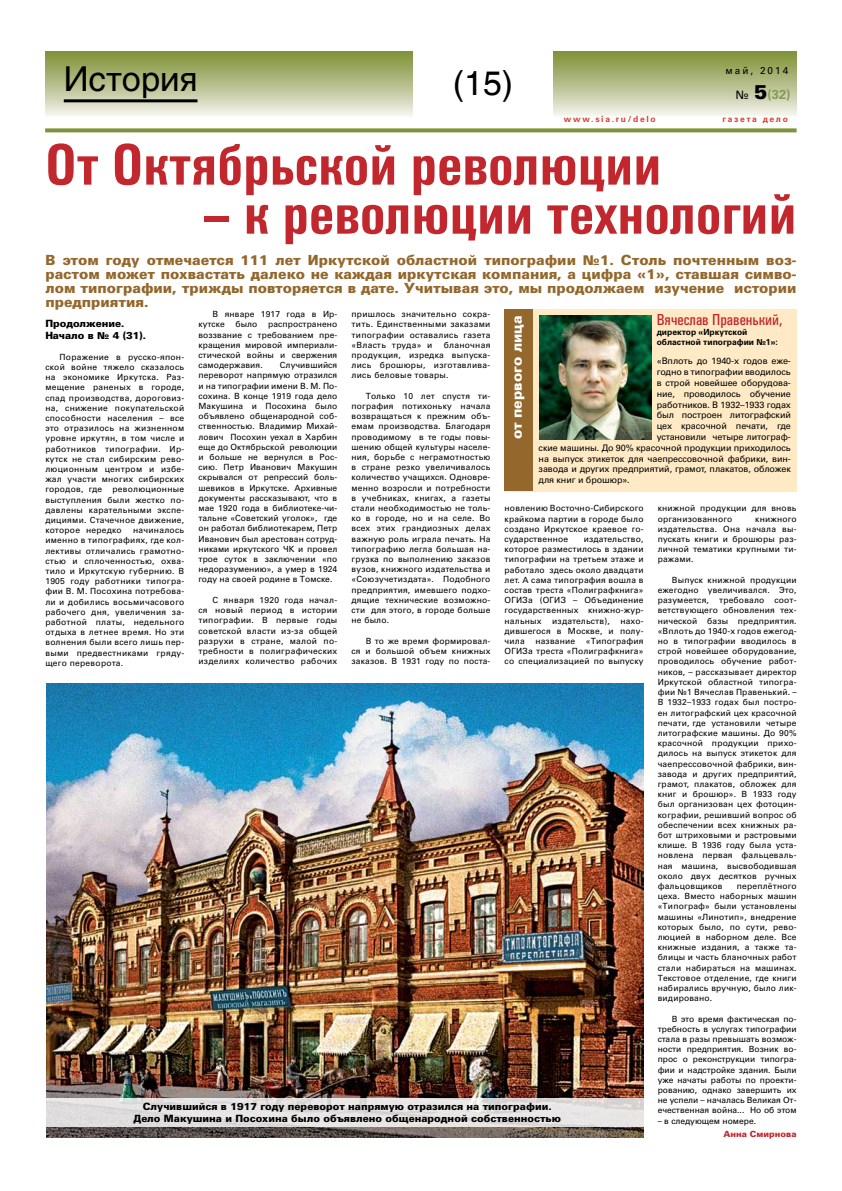
<style>
.page{position:relative;width:842px;height:1191px;background:#fff}
.page>*{position:absolute;margin:0;border:0;box-sizing:border-box;transform-origin:0 0}
.t1{font:700 59px "Univers Cond C";color:#c1272d}
.t2{font:34px "Helios";color:#000}
.t3{font:34px "AG Hlv Cyrillic Normal";color:#000}
.t4{font:16px "Univers Cond C";color:#c1272d}
.t5{font:14px/14px "Univers Black C";color:#94672c;text-align:justify}
.t6{font:14px "Univers Black C";color:#fff}
.t7{font:700 13px "Univers C";color:#829b53}
.t8{font:10px/12px "Univers Black C";color:#000;text-align:center}
.t9{font:10px "Univers C";letter-spacing:.2em;color:#000}
.t10{font:9px "Univers C";letter-spacing:-.01em;color:#000}
.t11{font:8.5px/10.2px "Univers C";letter-spacing:.02em;color:#000;text-align:justify}
.t12{font:700 8.5px/10.2px "Univers C";color:#000}
.t13{font:700 8.5px "Univers C";letter-spacing:.2em;color:#d34235}
.t14{font:8.5px "Univers C";color:#000}
.t15{font:8.5px "Univers Black C";color:#c1272d}
.s1{font-weight:400;font-size:12px;color:#000}
.s2{font-family:"Univers Black C";font-weight:400;font-size:20px;color:#000}
</style>
<div class="page">
<div style="left:45px;top:52px;width:367px;height:77px;background:linear-gradient(to bottom,#7d8e33,#fff)"></div>
<div style="left:554px;top:52px;width:242px;height:77px;background:linear-gradient(to bottom,#7d8e33,#fff)"></div>
<svg style="left:45px;top:128px;width:752px;height:4px;background:#8b9e4d"></svg>
<hr style="left:64px;top:99px;width:133px;height:3px;background:#000">
<img style="left:46px;top:683px;width:597px;height:454px">
<svg style="left:46px;top:1098px;width:597px;height:28px;background:#e3e1e0"></svg>
<div style="left:505px;top:309px;width:292px;height:182px;background:#ffeac5"></div>
<img style="left:539px;top:316px;width:112px;height:123px">
<div style="left:505px;top:310px;width:28px;height:181px;background:#94672c"></div>
<h2 class="t2" style="left:64px;top:59px;width:135px">История</h2>
<h2 class="t3" style="left:453px;top:64px;width:62px">(15)</h2>
<p class="t9" style="left:725px;top:65px;width:64px">май, 2014</p>
<h3 class="t7" style="left:736px;top:87px;width:56px"><span class="s1">№</span> <span class="s2">5</span>(32)</h3>
<p class="t13" style="left:564px;top:114px;width:93px">www.sia.ru/delo</p>
<p class="t13" style="left:722px;top:114px;width:67px">газета дело</p>
<h1 class="t1" style="left:45px;top:131px;width:618px">От Октябрьской революции</h1>
<h1 class="t1" style="left:202px;top:180px;width:596px">– к революции технологий</h1>
<p class="t5" style="left:45px;top:253px;width:753px">В этом году отмечается 111 лет Иркутской областной типографии №1. Столь почтенным воз&shy;растом может похвастать далеко не каждая иркутская компания, а цифра «1», ставшая симво&shy;лом типографии, трижды повторяется в дате. Учитывая это, мы продолжаем изучение истории предприятия.</p>
<p class="t8" style="left:45px;top:317px;width:102px;text-align:left">Продолжение.<br>Начало в № 4 (31).</p>
<p class="t11" style="left:198px;top:309px;width:140px;text-indent:14px">В январе 1917 года в Ир&shy;кутске было распространено воззвание с требованием пре&shy;кращения мировой империали&shy;стической войны и свержения самодержавия.</p>
<p class="t11" style="left:351px;top:309px;width:140px">пришлось значительно сокра&shy;тить. Единственными заказами типографии оставались газета «Власть труда» и</p>
<h3 class="t4" style="left:657px;top:310px;width:127px">Вячеслав Правенький,</h3>
<p class="t12" style="left:657px;top:327px;width:122px">директор «Иркутской областной типографии №1»:</p>
<p class="t10" style="left:657px;top:356px;width:136px">«Вплоть до 1940-х годов еже-</p>
<p class="t10" style="left:657px;top:367px;width:136px">годно в типографии вводилось</p>
<p class="t10" style="left:657px;top:377px;width:136px">в строй новейшее оборудова-</p>
<p class="t10" style="left:657px;top:388px;width:136px">ние, проводилось обучение</p>
<p class="t10" style="left:657px;top:399px;width:136px">работников. В 1932–1933 годах</p>
<p class="t10" style="left:657px;top:410px;width:136px">был построен литографский</p>
<p class="t10" style="left:657px;top:421px;width:136px">цех красочной печати, где</p>
<p class="t10" style="left:657px;top:431px;width:136px">установили четыре литограф-</p>
<p class="t10" style="left:539px;top:442px;width:254px">ские машины. До 90% красочной продукции приходилось</p>
<p class="t10" style="left:539px;top:453px;width:254px">на выпуск этикеток для чаепрессовочной фабрики, вин-</p>
<p class="t10" style="left:539px;top:464px;width:254px">завода и других предприятий, грамот, плакатов, обложек</p>
<p class="t10" style="left:539px;top:475px;width:93px">для книг и брошюр».</p>
<h3 class="t6" style="left:509px;top:439px;width:125px;rotate:-90deg">от первого лица</h3>
<p class="t11" style="left:351px;top:339px;width:140px;text-indent:92px">бланочная продукция, изредка выпуска&shy;лись брошюры, изготавлива&shy;лись беловые товары.</p>
<p class="t11" style="left:351px;top:390px;width:140px;text-indent:14px">Только 10 лет спустя ти&shy;пография потихоньку начала возвращаться к прежним объ&shy;емам производства. Благодаря проводимому в те годы повы&shy;шению общей культуры населе&shy;ния, борьбе с неграмотностью в стране резко увеличивалось количество учащихся. Одновре&shy;менно возросли и потребности в учебниках, книгах, а газеты стали необходимостью не толь&shy;ко в городе, но и на селе. Во всех этих грандиозных делах важную роль играла печать. На типографию легла большая на&shy;грузка по выполнению заказов вузов, книжного издательства и «Союзучетиздата». Подобного предприятия, имевшего подхо&shy;дящие технические возможно&shy;сти для этого, в городе больше не было.</p>
<p class="t11" style="left:351px;top:635px;width:140px;text-indent:14px">В то же время формировал&shy;ся и большой объем книжных заказов. В 1931 году по поста-</p>
<p class="t11" style="left:45px;top:351px;width:140px;text-indent:14px">Поражение в русско-япон&shy;ской войне тяжело сказалось на экономике Иркутска. Раз&shy;мещение раненых в городе, спад производства, дороговиз&shy;на, снижение покупательской способности населения – все это отразилось на жизненном уровне иркутян, в том числе и работников типографии. Ир&shy;кутск не стал сибирским рево&shy;люционным центром и избе&shy;жал участи многих сибирских городов, где революционные выступления были жестко по&shy;давлены карательными экспе&shy;дициями. Стачечное движение, которое нередко</p>
<p class="t11" style="left:198px;top:360px;width:140px;text-indent:81px">Случившийся переворот напрямую отразился и на типографии имени В. М. По&shy;сохина. В конце 1919 года дело Макушина и Посохина было объявлено общенародной соб&shy;ственностью. Владимир Михай&shy;лович Посохин уехал в Харбин еще до Октябрьской революции и больше не вернулся в Рос&shy;сию. Петр Иванович Макушин скрывался от репрессий боль&shy;шевиков в Иркутске. Архивные документы рассказывают, что в мае 1920 года в библиотеке-чи&shy;тальне «Советский уголок», где он работал библиотекарем, Петр Иванович был арестован сотруд&shy;никами иркутского ЧК и провел трое суток в заключении «по недоразумению», а умер в 1924 году на своей родине в Томске.</p>
<p class="t11" style="left:198px;top:594px;width:140px;text-indent:14px">С января 1920 года начал&shy;ся новый период в истории типографии. В первые годы советской власти из-за общей разрухи в стране, малой по&shy;требности в полиграфических изделиях количество рабочих</p>
<p class="t11" style="left:505px;top:503px;width:140px">новлению Восточно-Сибирского крайкома партии в городе было создано Иркутское краевое го&shy;сударственное</p>
<p class="t11" style="left:658px;top:503px;width:140px">книжной продукции для вновь организованного</p>
<p class="t11" style="left:658px;top:513px;width:140px;text-indent:98px">книжного издательства. Она начала вы&shy;пускать книги и брошюры раз&shy;личной тематики крупными ти&shy;ражами.</p>
<p class="t11" style="left:658px;top:574px;width:140px;text-indent:14px">Выпуск книжной продукции ежегодно увеличивался. Это, разумеется, требовало соот&shy;ветствующего обновления тех&shy;нической базы предприятия. «Вплоть до 1940-х годов ежегод&shy;но в типографии вводилось в строй новейшее оборудование, проводилось обучение работ&shy;ников, – рассказывает директор Иркутской областной типогра&shy;фии №1 Вячеслав Правенький. – В 1932–1933 годах был постро&shy;ен литографский цех красочной печати, где установили четыре литографские машины. До 90% красочной продукции прихо&shy;дилось на выпуск этикеток для чаепрессовочной фабрики, вин&shy;завода и других предприятий, грамот, плакатов, обложек для книг и брошюр». В 1933 году был организован цех фотоцин&shy;кографии, решивший вопрос об обеспечении всех книжных ра&shy;бот штриховыми и растровыми клише. В 1936 году была уста&shy;новлена первая фальцеваль&shy;ная машина, высвободившая около двух десятков ручных фальцовщиков</p>
<p class="t11" style="left:45px;top:525px;width:140px;text-indent:88px">начиналось именно в типографиях, где кол&shy;лективы отличались грамотно&shy;стью и сплоченностью, охва&shy;тило и Иркутскую губернию. В 1905 году работники типогра&shy;фии В. М. Посохина потребова&shy;ли и добились восьмичасового рабочего дня, увеличения за&shy;работной платы, недельного отдыха в летнее время. Но эти волнения были всего лишь пер&shy;выми предвестниками гряду&shy;щего переворота.</p>
<p class="t11" style="left:505px;top:534px;width:140px;text-indent:79px">издательство, которое разместилось в здании типографии на третьем этаже и работало здесь около двадцати лет. А сама типография вошла в состав треста «Полиграфкнига» ОГИЗа (ОГИЗ – Объединение государственных книжно-жур&shy;нальных издательств), нахо&shy;дившегося в Москве, и полу&shy;чила название «Типография ОГИЗа треста «Полиграфкнига» со специализацией по выпуску</p>
<p class="t11" style="left:658px;top:880px;width:140px;text-indent:79px">переплётного цеха. Вместо наборных машин «Типограф» были установлены машины «Линотип», внедрение которых было, по сути, рево&shy;люцией в наборном деле. Все книжные издания, а также та&shy;блицы и часть бланочных работ стали набираться на машинах.<br>Текстовое отделение, где книги набирались вручную, было лик&shy;видировано.</p>
<p class="t11" style="left:658px;top:1013px;width:140px;text-indent:14px">В это время фактическая по&shy;требность в услугах типографии стала в разы превышать возмож&shy;ности предприятия. Возник во&shy;прос о реконструкции типогра&shy;фии и надстройке здания. Были уже начаты работы по проекти&shy;рованию, однако завершить их не успели – началась Великая От&shy;ечественная война... Но об этом</p>
<p class="t14" style="left:658px;top:1115px;width:100px">– в следующем номере.</p>
<p class="t15" style="left:723px;top:1128px;width:75px">Анна Смирнова</p>
<p class="t8" style="left:134px;top:1099px;width:429px">Случившийся в 1917 году переворот напрямую отразился на типографии.<br>Дело Макушина и Посохина было объявлено общенародной собственностью</p>
</div>
